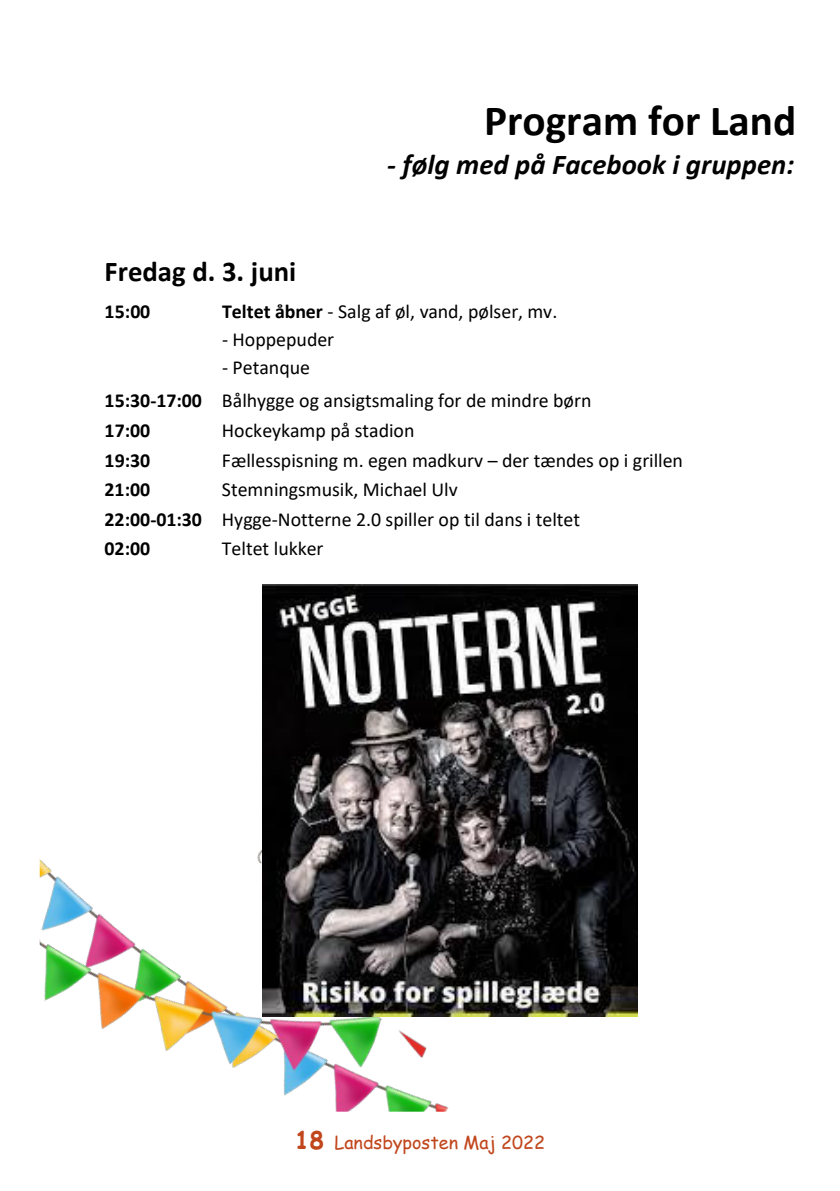
<style>
.page{position:relative;width:840px;height:1191px;background:#fff}
.page>*{position:absolute;margin:0;border:0;box-sizing:border-box;transform-origin:0 0}
.t1{font:700 43.2px "Calibri";color:#000}
.t2{font:italic 700 28.8px "Calibri";color:#000}
.t3{font:700 28.8px "Calibri";color:#000}
.t4{font:19.8px/29.6px "Calibri";color:#000}
.t5{font:700 19.8px "Calibri";color:#000}
.t6{font:18px "Comic Sans MS";color:#c1461c}
.s1{font-weight:700}
.s2{font-weight:700;font-size:24px}
</style>
<div class="page">
<img style="left:40px;top:850px;width:471px;height:261px">
<img style="left:262px;top:585px;width:374px;height:431px">
<h1 class="t1" style="left:484px;top:90px;width:354px">Program for Landsb</h1>
<h2 class="t2" style="left:387px;top:144px;width:448px">- følg med på Facebook i gruppen: Hu</h2>
<h2 class="t3" style="left:104px;top:251px;width:193px">Fredag d. 3. juni</h2>
<p class="t5" style="left:104px;top:298px;width:47px">15:00</p>
<p class="t4" style="left:222px;top:296px;width:336px"><span class="s1">Teltet åbner</span> - Salg af øl, vand, pølser, mv.</p>
<p class="t4" style="left:222px;top:324px;width:114px">- Hoppepuder</p>
<p class="t4" style="left:104px;top:351px;width:488px;line-height:33px;text-indent:117px">- Petanque<br><span class="s1">15:30-17:00</span> Bålhygge og ansigtsmaling for de mindre børn</p>
<p class="t5" style="left:104px;top:416px;width:47px">17:00</p>
<p class="t4" style="left:222px;top:415px;width:194px">Hockeykamp på stadion</p>
<p class="t5" style="left:104px;top:446px;width:47px">19:30</p>
<p class="t4" style="left:222px;top:444px;width:462px">Fællesspisning m. egen madkurv – der tændes op i grillen</p>
<p class="t5" style="left:104px;top:475px;width:47px">21:00</p>
<p class="t4" style="left:104px;top:474px;width:477px;text-indent:117px">Stemningsmusik, Michael Ulv<br><span class="s1">22:00-01:30</span> Hygge-Notterne 2.0 spiller op til dans i teltet<br><span class="s1">02:00</span></p>
<p class="t4" style="left:222px;top:533px;width:103px">Teltet lukker</p>
<p class="t6" style="left:294px;top:1129px;width:252px"><span class="s2">18</span> Landsbyposten Maj 2022</p>
</div>
